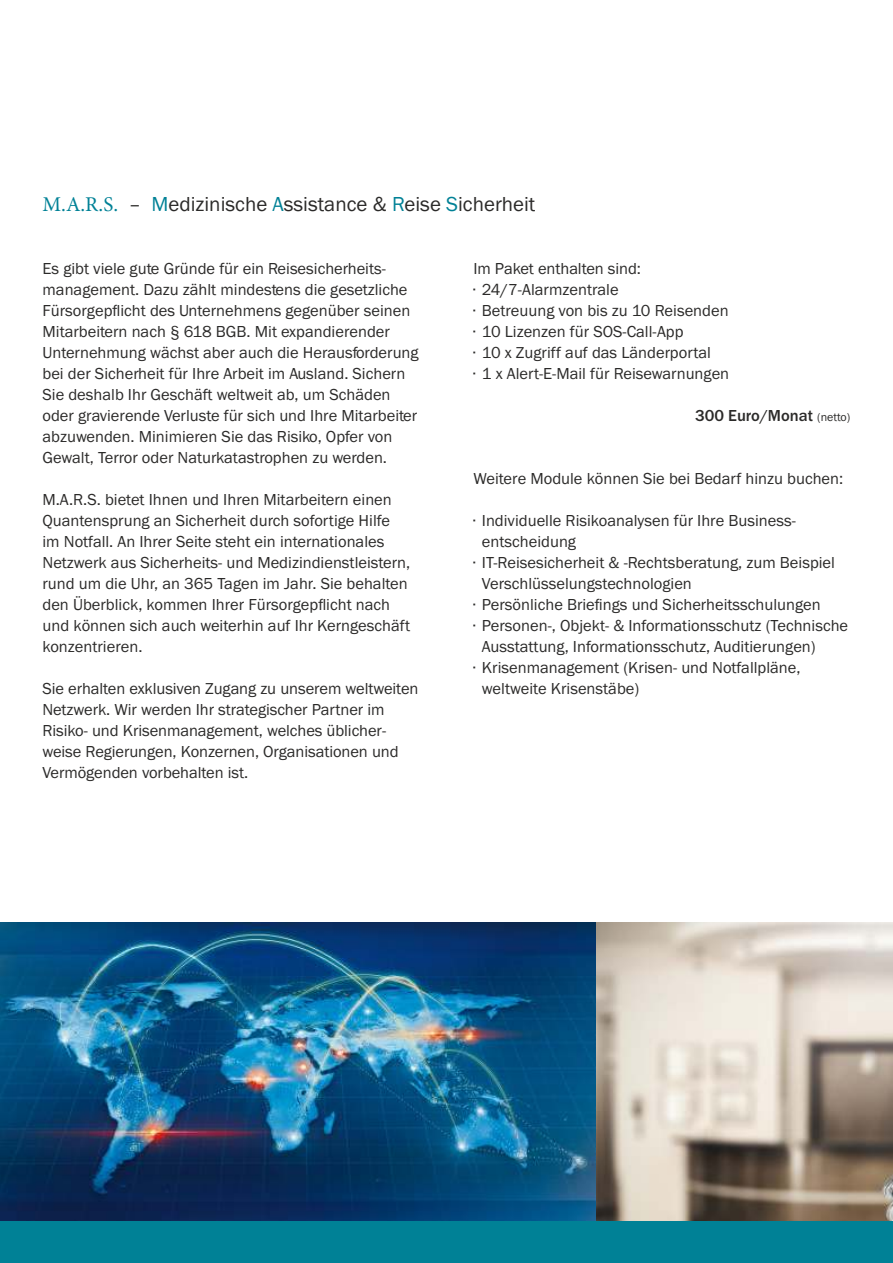
<style>
.page{position:relative;width:893px;height:1263px;background:#fff}
.page>*{position:absolute;margin:0;border:0;box-sizing:border-box;transform-origin:0 0}
.t1{font:21px "Franklin Gothic";color:#2b2a29}
.t2{font:16.5px/21px "Franklin Gothic";color:#2b2a29}
.t3{font:500 16.5px "Franklin Gothic";color:#2b2a29}
.s1{font-family:"Minion Pro";color:#008196}
.s2{color:#008196}
.s3{font-weight:400;font-size:12px}
</style>
<div class="page">
<div style="left:0;top:965px;width:893px;height:298px;background:#008196"></div>
<img style="left:0;top:923px;width:893px;height:297px">
<p class="t1" style="left:43px;top:196px;width:494px"><span class="s1">M.A.R.S.</span> – <span class="s2">M</span>edizinische <span class="s2">A</span>ssistance &amp; <span class="s2">R</span>eise <span class="s2">S</span>icherheit</p>
<p class="t2" style="left:43px;top:259px;width:378px">Es gibt viele gute Gründe für ein Reisesicherheits&shy;management. Dazu zählt mindestens die gesetzliche Fürsorgepflicht des Unternehmens gegenüber seinen Mitarbeitern nach § 618 BGB. Mit expandierender Unternehmung wächst aber auch die Herausforderung bei der Sicherheit für Ihre Arbeit im Ausland. Sichern Sie deshalb Ihr Geschäft weltweit ab, um Schäden oder gravierende Verluste für sich und Ihre Mitarbeiter abzuwenden. Minimieren Sie das Risiko, Opfer von Gewalt, Terror oder Naturkatastrophen zu werden.</p>
<p class="t2" style="left:42px;top:490px;width:369px">M.A.R.S. bietet Ihnen und Ihren Mitarbeitern einen Quantensprung an Sicherheit durch sofortige Hilfe im Notfall. An Ihrer Seite steht ein internationales Netzwerk aus Sicherheits- und Medizindienstleistern, rund um die Uhr, an 365 Tagen im Jahr. Sie behalten den Überblick, kommen Ihrer Fürsorgepflicht nach und können sich auch weiterhin auf Ihr Kerngeschäft konzentrieren.</p>
<p class="t2" style="left:42px;top:679px;width:378px">Sie erhalten exklusiven Zugang zu unserem weltweiten Netzwerk. Wir werden Ihr strategischer Partner im Risiko- und Krisenmanagement, welches üblicher&shy;weise Regierungen, Konzernen, Organisationen und Vermögenden vorbehalten ist.</p>
<p class="t2" style="left:473px;top:259px;width:257px">Im Paket enthalten sind:<br>∙ 24/7-Alarmzentrale<br>∙ Betreuung von bis zu 10 Reisenden ∙ 10 Lizenzen für SOS-Call-App<br>∙ 10 x Zugriff auf das Länderportal<br>∙ 1 x Alert-E-Mail für Reisewarnungen</p>
<p class="t3" style="left:695px;top:409px;width:157px">300 Euro/Monat <span class="s3">(netto)</span></p>
<p class="t2" style="left:473px;top:469px;width:371px">Weitere Module können Sie bei Bedarf hinzu buchen:</p>
<p class="t2" style="left:473px;top:511px;width:324px">∙ Individuelle Risikoanalysen für Ihre Business-</p>
<p class="t2" style="left:482px;top:532px;width:96px">entscheidung</p>
<p class="t2" style="left:473px;top:553px;width:363px">∙ IT-Reisesicherheit &amp; -Rechtsberatung, zum Beispiel</p>
<p class="t2" style="left:482px;top:574px;width:211px">Verschlüsselungstechnologien</p>
<p class="t2" style="left:473px;top:595px;width:349px">∙ Persönliche Briefings und Sicherheitsschulungen</p>
<p class="t2" style="left:473px;top:616px;width:376px">∙ Personen-, Objekt- &amp; Informationsschutz (Technische</p>
<p class="t2" style="left:482px;top:637px;width:335px">Ausstattung, Informationsschutz, Auditierungen)</p>
<p class="t2" style="left:473px;top:658px;width:329px">∙ Krisenmanagement (Krisen- und Notfallpläne,</p>
<p class="t2" style="left:482px;top:679px;width:159px">weltweite Krisenstäbe)</p>
</div>
